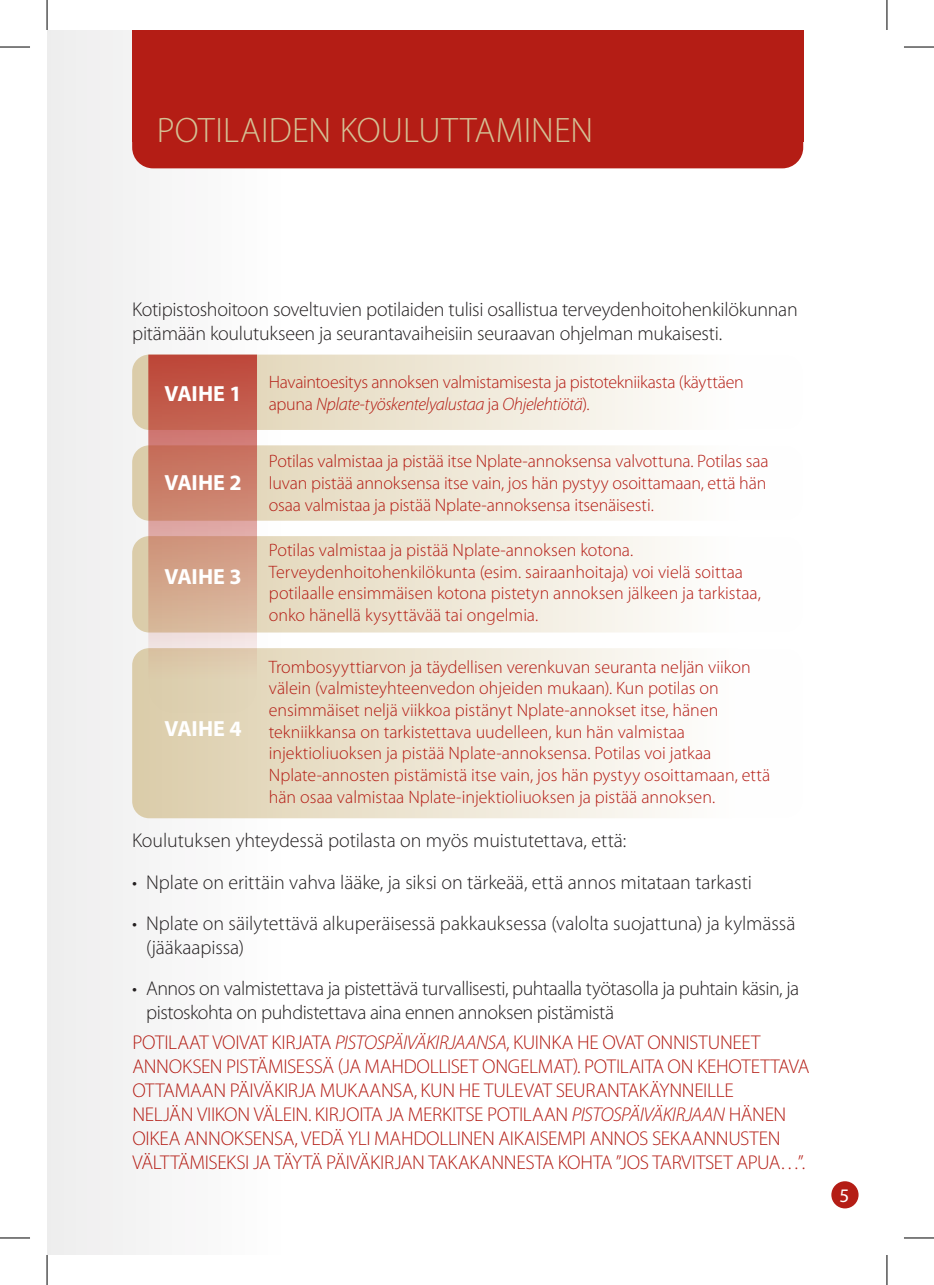
<style>
.page{position:relative;width:934px;height:1285px;background:#fff}
.page>*{position:absolute;margin:0;border:0;box-sizing:border-box;transform-origin:0 0}
.t1{font:300 35.6px "Myriad Pro";letter-spacing:.005em;color:#d4c194}
.t2{font:700 22px "Myriad";color:#fff}
.t3{font:300 20px/24px "Myriad Pro";letter-spacing:-.01em;color:#231f20}
.t4{font:300 20px/24px "Myriad Pro";letter-spacing:-.015em;color:#b41d15}
.t5{font:19.2px "Myriad Pro";color:#fff}
.t6{font:300 18px/21.6px "Myriad Pro";color:#b41d15}
.t7{font:300 18px/21.6px "Myriad Pro";letter-spacing:-.02em;color:#b41d15}
.s1{font-style:italic}
</style>
<div class="page">
<div style="left:47px;top:30px;width:420px;height:1225px;background:#fafafa"></div>
<div style="left:132px;top:62px;width:670px;height:106px;background:#b41d15;border-radius:21px"></div>
<div style="left:132px;top:30px;width:670px;height:112px;background:#b41d15"></div>
<svg style="left:132px;top:354px;width:670px;height:76px"></svg>
<svg style="left:132px;top:445px;width:670px;height:76px"></svg>
<svg style="left:132px;top:536px;width:670px;height:96px"></svg>
<div style="left:132px;top:648px;width:670px;height:170px;background:linear-gradient(to right,#dcceab,#fff);border-radius:17px"></div>
<svg style="left:148px;top:354px;width:109px;height:359px;background:#d19581"></svg>
<div style="left:831px;top:1181px;width:27px;height:27px;background:#b41d15;border-radius:50%"></div>
<hr style="left:0;top:47px;width:30px;height:1px;background:#000">
<hr style="left:903px;top:47px;width:30px;height:1px;background:#000">
<hr style="left:0;top:1237px;width:30px;height:1px;background:#000">
<hr style="left:903px;top:1237px;width:30px;height:1px;background:#000">
<hr style="left:47px;top:0;width:1px;height:30px;background:#000">
<hr style="left:47px;top:1255px;width:1px;height:30px;background:#000">
<hr style="left:886px;top:0;width:1px;height:30px;background:#000">
<hr style="left:886px;top:1255px;width:1px;height:30px;background:#000">
<h1 class="t1" style="left:157px;top:108px;width:438px">POTILAIDEN KOULUTTAMINEN</h1>
<p class="t3" style="left:132px;top:297px;width:666px">Kotipistoshoitoon soveltuvien potilaiden tulisi osallistua terveydenhoitohenkilökunnan pitämään koulutukseen ja seurantavaiheisiin seuraavan ohjelman mukaisesti.</p>
<p class="t2" style="left:164px;top:382px;width:79px">VAIHE 1</p>
<p class="t7" style="left:269px;top:371px;width:476px">Havaintoesitys annoksen valmistamisesta ja pistotekniikasta (käyttäen apuna <span class="s1">Nplate-työskentelyalustaa</span> ja <span class="s1">Ohjelehtiötä</span>).</p>
<p class="t6" style="left:269px;top:450px;width:501px">Potilas valmistaa ja pistää itse Nplate-annoksensa valvottuna. Potilas saa luvan pistää annoksensa itse vain, jos hän pystyy osoittamaan, että hän osaa valmistaa ja pistää Nplate-annoksensa itsenäisesti.</p>
<p class="t6" style="left:269px;top:539px;width:493px">Potilas valmistaa ja pistää Nplate-annoksen kotona.<br>Terveydenhoitohenkilökunta (esim. sairaanhoitaja) voi vielä soittaa potilaalle ensimmäisen kotona pistetyn annoksen jälkeen ja tarkistaa, onko hänellä kysyttävää tai ongelmia.</p>
<p class="t6" style="left:269px;top:656px;width:503px">Trombosyyttiarvon ja täydellisen verenkuvan seuranta neljän viikon välein (valmisteyhteenvedon ohjeiden mukaan). Kun potilas on ensimmäiset neljä viikkoa pistänyt Nplate-annokset itse, hänen tekniikkansa on tarkistettava uudelleen, kun hän valmistaa injektioliuoksen ja pistää Nplate-annoksensa. Potilas voi jatkaa Nplate-annosten pistämistä itse vain, jos hän pystyy osoittamaan, että hän osaa valmistaa Nplate-injektioliuoksen ja pistää annoksen.</p>
<p class="t3" style="left:132px;top:828px;width:495px">Koulutuksen yhteydessä potilasta on myös muistutettava, että:</p>
<p class="t3" style="left:132px;top:869px;width:621px">• Nplate on erittäin vahva lääke, ja siksi on tärkeää, että annos mitataan tarkasti</p>
<p class="t3" style="left:146px;top:910px;width:650px;text-indent:-14px">• Nplate on säilytettävä alkuperäisessä pakkauksessa (valolta suojattuna) ja kylmässä (jääkaapissa)</p>
<p class="t3" style="left:146px;top:975px;width:654px;text-indent:-14px">• Annos on valmistettava ja pistettävä turvallisesti, puhtaalla työtasolla ja puhtain käsin, ja pistoskohta on puhdistettava aina ennen annoksen pistämistä</p>
<p class="t2" style="left:164px;top:471px;width:79px">VAIHE 2</p>
<p class="t2" style="left:164px;top:565px;width:79px">VAIHE 3</p>
<p class="t2" style="left:164px;top:717px;width:79px">VAIHE 4</p>
<p class="t4" style="left:132px;top:1030px;width:678px">POTILAAT VOIVAT KIRJATA <span class="s1">PISTOSPÄIVÄKIRJAANSA</span>, KUINKA HE OVAT ONNISTUNEET ANNOKSEN PISTÄMISESSÄ (JA MAHDOLLISET ONGELMAT). POTILAITA ON KEHOTETTAVA OTTAMAAN PÄIVÄKIRJA MUKAANSA, KUN HE TULEVAT SEURANTAKÄYNNEILLE<br>NELJÄN VIIKON VÄLEIN. KIRJOITA JA MERKITSE POTILAAN <span class="s1">PISTOSPÄIVÄKIRJAAN</span> HÄNEN OIKEA ANNOKSENSA, VEDÄ YLI MAHDOLLINEN AIKAISEMPI ANNOS SEKAANNUSTEN VÄLTTÄMISEKSI JA TÄYTÄ PÄIVÄKIRJAN TAKAKANNESTA KOHTA ”JOS TARVITSET APUA…”.</p>
<p class="t5" style="left:839px;top:1183px;width:11px">5</p>
</div>
